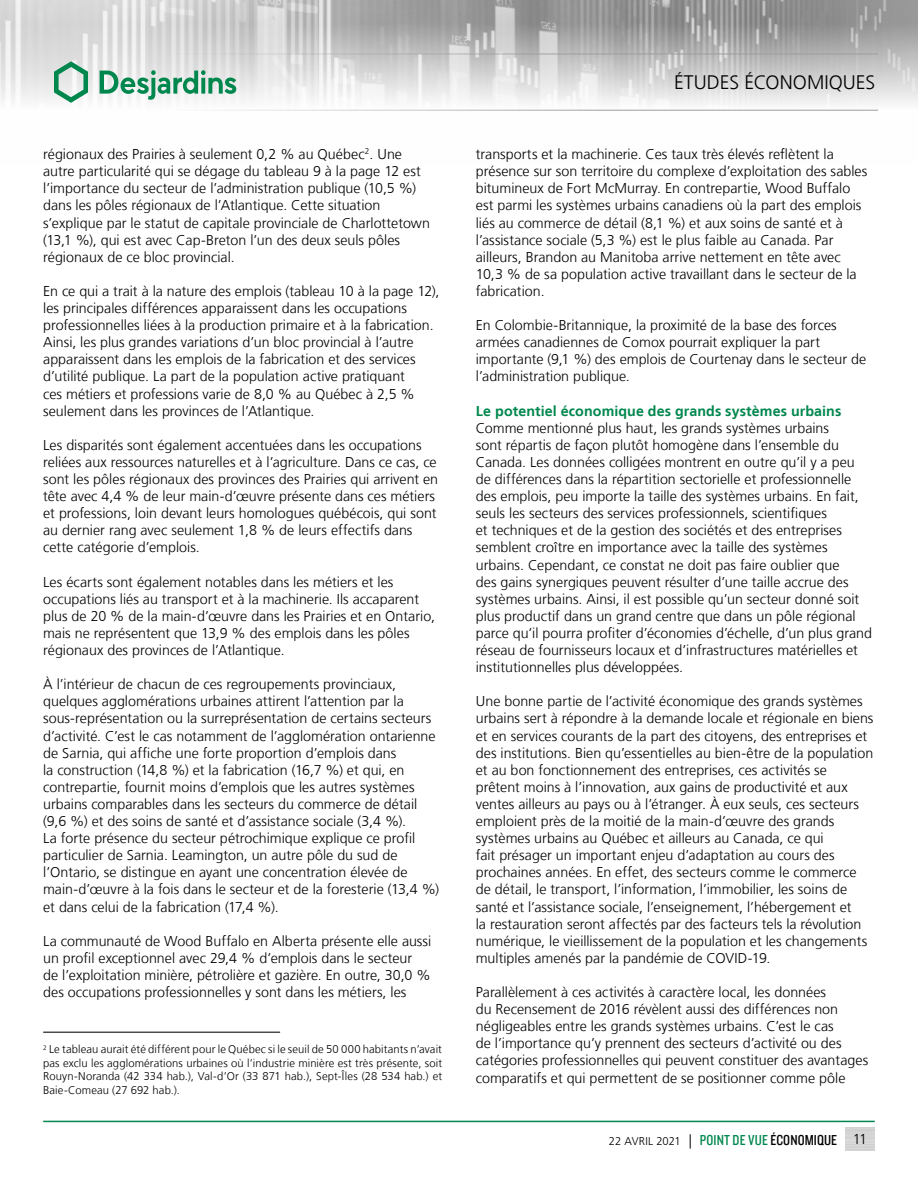
<style>
.page{position:relative;width:918px;height:1188px;background:#fff}
.page>*{position:absolute;margin:0;border:0;box-sizing:border-box;transform-origin:0 0}
.t1{font:300 19.5px "Frutiger LT";color:#000}
.t2{font:300 14.25px/17.1px "Frutiger LT";color:#000}
.t3{font:700 14.25px "Frutiger LT";letter-spacing:.005em;color:#00874e}
.t4{font:300 11.25px/13.5px "Frutiger LT";letter-spacing:.005em;color:#000;text-align:justify}
.s1{font-size:14.25px}
.s2{font-family:"Knockout 29 Junior Ltweight";font-weight:400;font-size:15px;color:#00874e}
.s3{font-family:"Knockout 29 Junior Ltweight";font-weight:400;font-size:15px}
</style>
<div class="page">
<img style="left:0;top:0;width:918px;height:110px">
<hr style="left:0;top:54px;width:878px;height:1px;background:#9d9d9c">
<hr style="left:0;top:110px;width:878px;height:1px;background:#9d9d9c">
<svg style="left:54px;top:61px;width:34px;height:42px"></svg>
<svg style="left:100px;top:70px;width:136px;height:30px"></svg>
<hr style="left:43px;top:1121px;width:832px;height:1px;background:#00874e">
<hr style="left:43px;top:1032px;width:237px;height:1px;background:#4a4a49">
<p class="t2" style="left:43px;top:146px;width:388px">régionaux des Prairies à seulement 0,2 % au Québec<sup>2</sup>. Une autre particularité qui se dégage du tableau 9 à la page 12 est l’importance du secteur de l’administration publique (10,5 %) dans les pôles régionaux de l’Atlantique. Cette situation s’explique par le statut de capitale provinciale de Charlottetown (13,1 %), qui est avec Cap-Breton l’un des deux seuls pôles régionaux de ce bloc provincial.</p>
<p class="t2" style="left:43px;top:283px;width:398px">En ce qui a trait à la nature des emplois (tableau 10 à la page 12), les principales différences apparaissent dans les occupations professionnelles liées à la production primaire et à la fabrication.<br>Ainsi, les plus grandes variations d’un bloc provincial à l’autre apparaissent dans les emplois de la fabrication et des services d’utilité publique. La part de la population active pratiquant<br>ces métiers et professions varie de 8,0 % au Québec à 2,5 % seulement dans les provinces de l’Atlantique.</p>
<p class="t2" style="left:43px;top:437px;width:397px">Les disparités sont également accentuées dans les occupations reliées aux ressources naturelles et à l’agriculture. Dans ce cas, ce sont les pôles régionaux des provinces des Prairies qui arrivent en tête avec 4,4 % de leur main-d’œuvre présente dans ces métiers et professions, loin devant leurs homologues québécois, qui sont au dernier rang avec seulement 1,8 % de leurs effectifs dans cette catégorie d’emplois.</p>
<p class="t2" style="left:43px;top:573px;width:393px">Les écarts sont également notables dans les métiers et les occupations liés au transport et à la machinerie. Ils accaparent plus de 20 % de la main-d’œuvre dans les Prairies et en Ontario, mais ne représentent que 13,9 % des emplois dans les pôles régionaux des provinces de l’Atlantique.</p>
<p class="t2" style="left:43px;top:676px;width:397px">À l’intérieur de chacun de ces regroupements provinciaux, quelques agglomérations urbaines attirent l’attention par la sous-représentation ou la surreprésentation de certains secteurs d’activité. C’est le cas notamment de l’agglomération ontarienne de Sarnia, qui affiche une forte proportion d’emplois dans<br>la construction (14,8 %) et la fabrication (16,7 %) et qui, en contrepartie, fournit moins d’emplois que les autres systèmes urbains comparables dans les secteurs du commerce de détail (9,6 %) et des soins de santé et d’assistance sociale (3,4 %).<br>La forte présence du secteur pétrochimique explique ce profil particulier de Sarnia. Leamington, un autre pôle du sud de l’Ontario, se distingue en ayant une concentration élevée de main-d’œuvre à la fois dans le secteur et de la foresterie (13,4 %) et dans celui de la fabrication (17,4 %).</p>
<p class="t2" style="left:43px;top:933px;width:390px">La communauté de Wood Buffalo en Alberta présente elle aussi un profil exceptionnel avec 29,4 % d’emplois dans le secteur<br>de l’exploitation minière, pétrolière et gazière. En outre, 30,0 % des occupations professionnelles y sont dans les métiers, les</p>
<p class="t4" style="left:43px;top:1043px;width:400px"><sup>2</sup> Le tableau aurait été différent pour le Québec si le seuil de 50 000 habitants n’avait pas exclu les agglomérations urbaines où l’industrie minière est très présente, soit Rouyn-Noranda (42 334 hab.), Val-d’Or (33 871 hab.), Sept-Îles (28 534 hab.) et Baie-Comeau (27 692 hab.).</p>
<h1 class="t1" style="left:674px;top:72px;width:203px">ÉTUDES ÉCONOMIQUES</h1>
<p class="t2" style="left:476px;top:146px;width:393px">transports et la machinerie. Ces taux très élevés reflètent la présence sur son territoire du complexe d’exploitation des sables bitumineux de Fort McMurray. En contrepartie, Wood Buffalo est parmi les systèmes urbains canadiens où la part des emplois liés au commerce de détail (8,1 %) et aux soins de santé et à l’assistance sociale (5,3 %) est le plus faible au Canada. Par ailleurs, Brandon au Manitoba arrive nettement en tête avec 10,3 % de sa population active travaillant dans le secteur de la fabrication.</p>
<p class="t2" style="left:476px;top:317px;width:392px">En Colombie-Britannique, la proximité de la base des forces armées canadiennes de Comox pourrait expliquer la part importante (9,1 %) des emplois de Courtenay dans le secteur de l’administration publique.</p>
<p class="t3" style="left:476px;top:402px;width:367px">Le potentiel économique des grands systèmes urbains</p>
<p class="t2" style="left:476px;top:420px;width:398px">Comme mentionné plus haut, les grands systèmes urbains<br>sont répartis de façon plutôt homogène dans l’ensemble du Canada. Les données colligées montrent en outre qu’il y a peu de différences dans la répartition sectorielle et professionnelle des emplois, peu importe la taille des systèmes urbains. En fait, seuls les secteurs des services professionnels, scientifiques<br>et techniques et de la gestion des sociétés et des entreprises semblent croître en importance avec la taille des systèmes urbains. Cependant, ce constat ne doit pas faire oublier que<br>des gains synergiques peuvent résulter d’une taille accrue des systèmes urbains. Ainsi, il est possible qu’un secteur donné soit plus productif dans un grand centre que dans un pôle régional parce qu’il pourra profiter d’économies d’échelle, d’un plus grand réseau de fournisseurs locaux et d’infrastructures matérielles et institutionnelles plus développées.</p>
<p class="t2" style="left:476px;top:693px;width:399px">Une bonne partie de l’activité économique des grands systèmes urbains sert à répondre à la demande locale et régionale en biens et en services courants de la part des citoyens, des entreprises et des institutions. Bien qu’essentielles au bien-être de la population et au bon fonctionnement des entreprises, ces activités se prêtent moins à l’innovation, aux gains de productivité et aux ventes ailleurs au pays ou à l’étranger. À eux seuls, ces secteurs emploient près de la moitié de la main-d’œuvre des grands systèmes urbains au Québec et ailleurs au Canada, ce qui<br>fait présager un important enjeu d’adaptation au cours des prochaines années. En effet, des secteurs comme le commerce de détail, le transport, l’information, l’immobilier, les soins de santé et l’assistance sociale, l’enseignement, l’hébergement et<br>la restauration seront affectés par des facteurs tels la révolution numérique, le vieillissement de la population et les changements multiples amenés par la pandémie de COVID-19.</p>
<p class="t2" style="left:476px;top:984px;width:394px">Parallèlement à ces activités à caractère local, les données<br>du Recensement de 2016 révèlent aussi des différences non négligeables entre les grands systèmes urbains. C’est le cas<br>de l’importance qu’y prennent des secteurs d’activité ou des catégories professionnelles qui peuvent constituer des avantages comparatifs et qui permettent de se positionner comme pôle</p>
<p class="t4" style="left:609px;top:1135px;width:260px">22 AVRIL 2021 <span class="s1">|</span> <span class="s2">POINT DE VUE</span> <span class="s3">ÉCONOMIQUE</span> <span class="s1">11</span></p>
</div>
